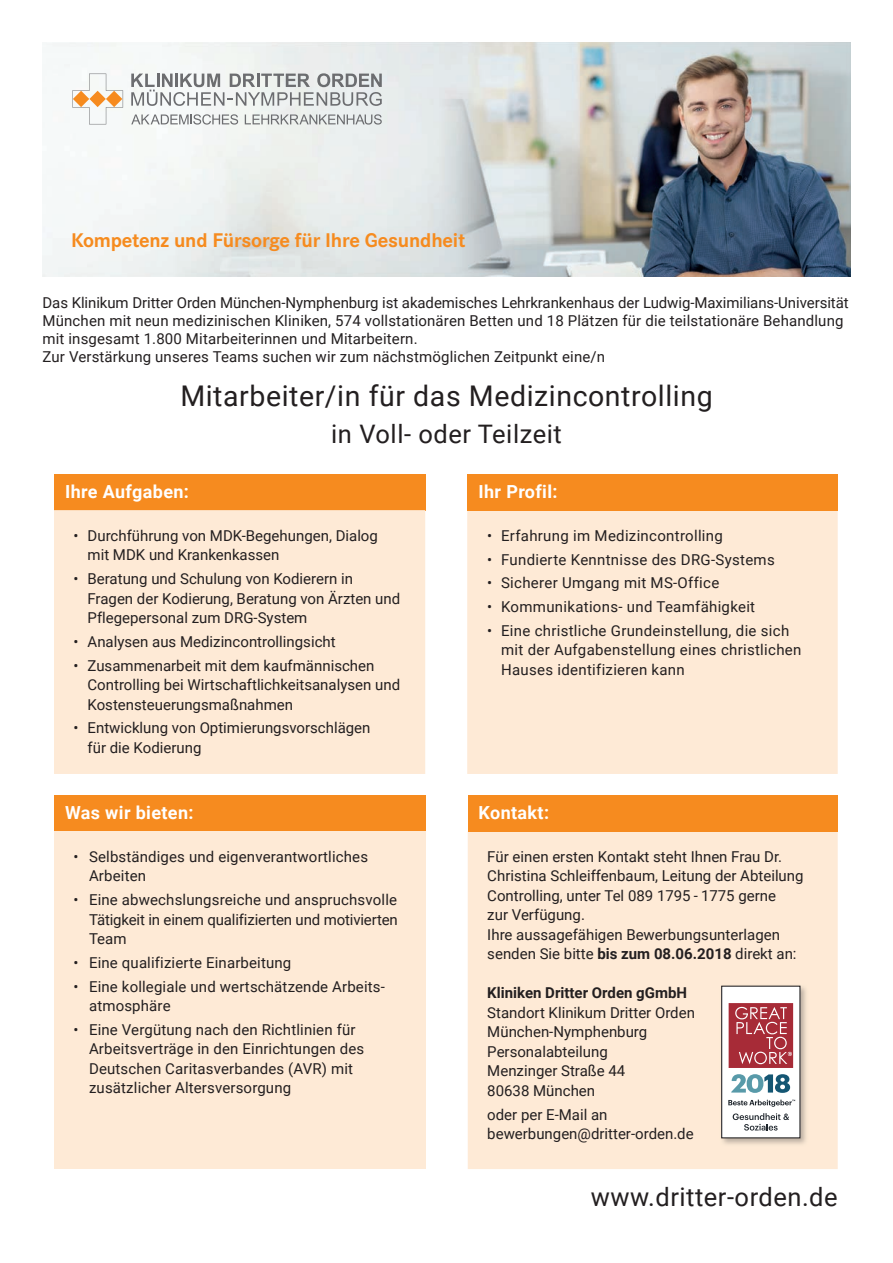
<style>
.page{position:relative;width:893px;height:1263px;background:#fff}
.page>*{position:absolute;margin:0;border:0;box-sizing:border-box;transform-origin:0 0}
.t1{font:28.5px "Roboto";letter-spacing:.02em;color:#231f20}
.t2{font:25.5px "Roboto";letter-spacing:.02em;color:#231f20}
.t3{font:700 20.55px "Corporate S";letter-spacing:-.01em;color:#f68b1f}
.t4{font:700 18px "Roboto";letter-spacing:.02em;color:#fff}
.t5{font:15px/19.5px "Roboto";color:#231f20}
.t6{font:15px/19.5px "Roboto";letter-spacing:.02em;color:#231f20}
.t7{font:700 15px "Roboto";color:#231f20}
.s1{font-weight:700}
</style>
<div class="page">
<div style="left:54px;top:474px;width:371px;height:36px;background:#f68b1f"></div>
<div style="left:54px;top:795px;width:372px;height:36px;background:#f68b1f"></div>
<div style="left:467px;top:474px;width:371px;height:36px;background:#f68b1f"></div>
<div style="left:468px;top:795px;width:370px;height:36px;background:#f68b1f"></div>
<div style="left:54px;top:510px;width:371px;height:264px;background:#feead6"></div>
<div style="left:468px;top:831px;width:370px;height:338px;background:#feead6"></div>
<div style="left:54px;top:831px;width:371px;height:338px;background:#feead6"></div>
<div style="left:467px;top:510px;width:371px;height:264px;background:#feead6"></div>
<img style="left:43px;top:43px;width:807px;height:233px">
<svg style="left:72px;top:74px;width:51px;height:50px"></svg>
<svg style="left:131px;top:114px;width:107px;height:11px"></svg>
<svg style="left:245px;top:114px;width:137px;height:11px;background:#c2c6c6"></svg>
<svg style="left:131px;top:73px;width:251px;height:33px"></svg>
<img style="left:720px;top:984px;width:88px;height:162px">
<div style="left:722px;top:986px;width:78px;height:152px;background:#fff"></div>
<svg style="left:729px;top:1003px;width:64px;height:65px;background:#b24752"></svg>
<svg style="left:733px;top:1113px;width:56px;height:17px"></svg>
<svg style="left:728px;top:1099px;width:67px;height:8px"></svg>
<svg style="left:731px;top:1074px;width:59px;height:19px"></svg>
<div style="left:721px;top:986px;width:79px;height:152px;border:1px solid #231f20"></div>
<h3 class="t3" style="left:71px;top:228px;width:396px">Kompetenz und Fürsorge für Ihre Gesundheit</h3>
<p class="t5" style="left:43px;top:293px;width:808px;line-height:18px">Das Klinikum Dritter Orden München-Nymphenburg ist akademisches Lehrkrankenhaus der Ludwig-Maximilians-Universität München mit neun medizinischen Kliniken, 574 vollstationären Betten und 18 Plätzen für die teilstationäre Behandlung mit insgesamt 1.800 Mitarbeiterinnen und Mitarbeitern.<br>Zur Verstärkung unseres Teams suchen wir zum nächstmöglichen Zeitpunkt eine/n</p>
<h1 class="t1" style="left:180px;top:376px;width:534px">Mitarbeiter/in für das Medizincontrolling</h1>
<h2 class="t2" style="left:331px;top:417px;width:232px">in Voll- oder Teilzeit</h2>
<p class="t4" style="left:65px;top:479px;width:125px">Ihre Aufgaben:</p>
<p class="t5" style="left:88px;top:525px;width:292px;text-indent:-14px">• Durchführung von MDK-Begehungen, Dialog mit MDK und Krankenkassen</p>
<p class="t5" style="left:88px;top:568px;width:314px;text-indent:-14px">• Beratung und Schulung von Kodierern in<br>Fragen der Kodierung, Beratung von Ärzten und<br>Pflegepersonal zum DRG-System</p>
<p class="t5" style="left:74px;top:631px;width:264px">• Analysen aus Medizincontrollingsicht</p>
<p class="t5" style="left:88px;top:655px;width:314px;text-indent:-14px">• Zusammenarbeit mit dem kaufmännischen<br>Controlling bei Wirtschaftlichkeitsanalysen und<br>Kostensteuerungsmaßnahmen</p>
<p class="t5" style="left:88px;top:718px;width:284px;text-indent:-14px">• Entwicklung von Optimierungsvorschlägen für die Kodierung</p>
<p class="t4" style="left:65px;top:800px;width:130px">Was wir bieten:</p>
<p class="t5" style="left:89px;top:846px;width:281px;text-indent:-15px">• Selbständiges und eigenverantwortliches<br>Arbeiten</p>
<p class="t5" style="left:89px;top:889px;width:310px;text-align:justify;text-indent:-15px">• Eine abwechslungsreiche und anspruchsvolle Tätigkeit in einem qualifizierten und motivierten Team</p>
<p class="t5" style="left:74px;top:952px;width:219px">• Eine qualifizierte Einarbeitung</p>
<p class="t5" style="left:89px;top:976px;width:297px;text-indent:-15px">• Eine kollegiale und wertschätzende Arbeits&shy;atmosphäre</p>
<p class="t5" style="left:89px;top:1019px;width:277px;text-indent:-15px">• Eine Vergütung nach den Richtlinien für Arbeitsverträge in den Einrichtungen des Deutschen Caritasverbandes (AVR) mit zusätzlicher Altersversorgung</p>
<p class="t4" style="left:479px;top:479px;width:81px">Ihr Profil:</p>
<p class="t6" style="left:487px;top:525px;width:237px">• Erfahrung im Medizincontrolling</p>
<p class="t6" style="left:487px;top:549px;width:289px">• Fundierte Kenntnisse des DRG-Systems</p>
<p class="t6" style="left:487px;top:573px;width:234px">• Sicherer Umgang mit MS-Office</p>
<p class="t6" style="left:487px;top:596px;width:270px">• Kommunikations- und Teamfähigkeit</p>
<p class="t6" style="left:501px;top:620px;width:302px;text-indent:-14px">• Eine christliche Grundeinstellung, die sich mit der Aufgabenstellung eines christlichen<br>Hauses identifizieren kann</p>
<p class="t4" style="left:479px;top:800px;width:72px">Kontakt:</p>
<p class="t5" style="left:487px;top:846px;width:318px">Für einen ersten Kontakt steht Ihnen Frau Dr.<br>Christina Schleiffenbaum, Leitung der Abteilung Controlling, unter Tel 089 1795 - 1775 gerne<br>zur Verfügung.<br>Ihre aussagefähigen Bewerbungsunterlagen senden Sie bitte <span class="s1">bis zum 08.06.2018</span> direkt an:</p>
<p class="t7" style="left:487px;top:982px;width:201px">Kliniken Dritter Orden gGmbH</p>
<p class="t5" style="left:487px;top:1002px;width:209px">Standort Klinikum Dritter Orden<br>München-Nymphenburg<br>Personalabteilung<br>Menzinger Straße 44<br>80638 München</p>
<p class="t5" style="left:487px;top:1104px;width:208px">oder per E-Mail an bewerbungen@dritter-orden.de</p>
<h2 class="t2" style="left:591px;top:1179px;width:248px">www.dritter-orden.de</h2>
</div>
